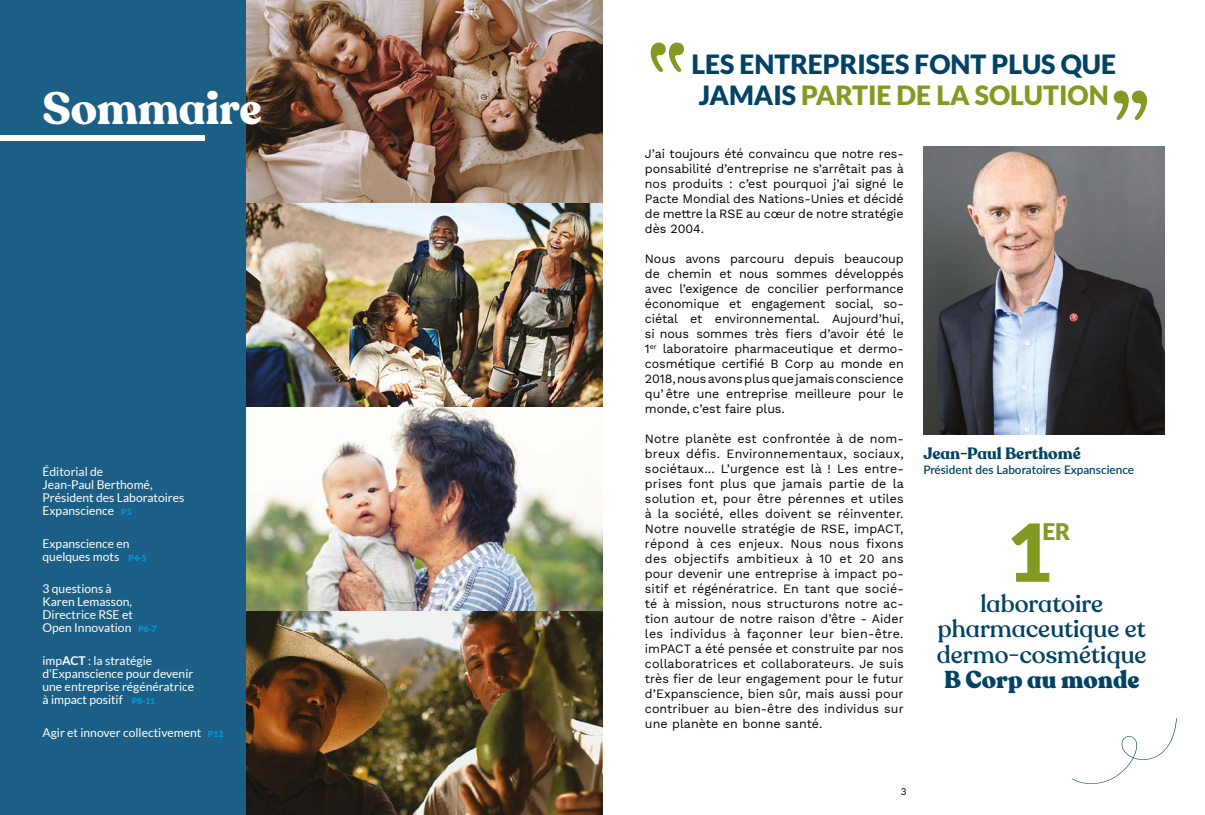
<style>
.page{position:relative;width:1205px;height:815px;background:#fff}
.page>*{position:absolute;margin:0;border:0;box-sizing:border-box;transform-origin:0 0}
.t1{font:900 80.12px "Lato";color:#819b22}
.t2{font:700 45px "Recoleta Alt";letter-spacing:-.01em;color:#fff}
.t3{font:900 26.5px/31.8px "Lato";color:#014265}
.t4{font:500 24.25px/25.4px "Recoleta Alt";color:#014265;text-align:center}
.t5{font:900 24.25px "Recoleta Alt";color:#014265}
.t6{font:900 22.88px "Lato";color:#819b22}
.t7{font:700 16.25px "Recoleta Alt";color:#014265}
.t8{font:12.5px/15px "Work Sans";letter-spacing:-.005em;color:#000;text-align:justify}
.t9{font:12.12px/13px "Lato";color:#fff}
.t10{font:600 11.75px "Lato";color:#014265}
.t11{font:10px "Work Sans";color:#000}
.s1{font-weight:900;font-size:8.38px;color:#0099da}
.s2{font-weight:700}
.s3{color:#819b22}
</style>
<div class="page">
<img style="left:245px;top:0;width:357px;height:204px">
<img style="left:245px;top:204px;width:357px;height:203px">
<img style="left:245px;top:407px;width:357px;height:204px">
<img style="left:245px;top:611px;width:357px;height:204px">
<div style="left:0;top:0;width:245px;height:815px;background:#1c5f86"></div>
<div style="left:0;top:135px;width:204px;height:6px;background:#fff"></div>
<img style="left:923px;top:146px;width:241px;height:289px">
<svg style="left:651px;top:43px;width:33px;height:29px"></svg>
<svg style="left:1113px;top:91px;width:34px;height:29px"></svg>
<svg style="left:1071px;top:721px;width:105px;height:63px"></svg>
<h2 class="t2" style="left:43px;top:79px;width:221px">Sommaire</h2>
<p class="t9" style="left:43px;top:465px;width:143px">Éditorial de<br>Jean-Paul Berthomé,<br>Président des Laboratoires<br>Expanscience <span class="s1">P3</span></p>
<p class="t9" style="left:43px;top:537px;width:106px">Expanscience en quelques mots <span class="s1">P4-5</span></p>
<p class="t9" style="left:43px;top:582px;width:116px">3 questions à<br>Karen Lemasson,<br>Directrice RSE et<br>Open Innovation <span class="s1">P6-7</span></p>
<p class="t9" style="left:43px;top:654px;width:153px">imp<span class="s2">ACT</span> : la stratégie d’Expanscience pour devenir une entreprise régénératrice à impact positif <span class="s1">P8-11</span></p>
<p class="t9" style="left:43px;top:726px;width:182px">Agir et innover collectivement <span class="s1">P12</span></p>
<h3 class="t3" style="left:691px;top:47px;width:426px">LES ENTREPRISES FONT PLUS QUE<br>JAMAIS <span class="s3">PARTIE DE LA SOLUTION</span></h3>
<p class="t8" style="left:645px;top:146px;width:261px">J’ai toujours été convaincu que notre res&shy;ponsabilité d’entreprise ne s’arrêtait pas à nos produits : c’est pourquoi j’ai signé le Pacte Mondial des Nations-Unies et décidé de mettre la RSE au cœur de notre stratégie dès 2004.</p>
<p class="t8" style="left:645px;top:251px;width:260px">Nous avons parcouru depuis beaucoup de chemin et nous sommes développés avec l’exigence de concilier performance économique et engagement social, so&shy;ciétal et environnemental. Aujourd’hui, si nous sommes très fiers d’avoir été le 1<sup>er</sup> laboratoire pharmaceutique et dermo&shy;cosmétique certifié B Corp au monde en 2018, nous avons plus que jamais conscience qu’ être une entreprise meilleure pour le monde, c’est faire plus.</p>
<p class="t8" style="left:645px;top:431px;width:260px">Notre planète est confrontée à de nom&shy;breux défis. Environnementaux, sociaux, sociétaux... L’urgence est là ! Les entre&shy;prises font plus que jamais partie de la solution et, pour être pérennes et utiles à la société, elles doivent se réinventer.<br>Notre nouvelle stratégie de RSE, impACT, répond à ces enjeux. Nous nous fixons des objectifs ambitieux à 10 et 20 ans pour devenir une entreprise à impact po&shy;sitif et régénératrice. En tant que socié&shy;té à mission, nous structurons notre ac&shy;tion autour de notre raison d’être - Aider les individus à façonner leur bien-être. imPACT a été pensée et construite par nos collaboratrices et collaborateurs. Je suis très fier de leur engagement pour le futur d’Expanscience, bien sûr, mais aussi pour contribuer au bien-être des individus sur une planète en bonne santé.</p>
<h3 class="t7" style="left:923px;top:443px;width:159px">Jean-Paul Berthomé</h3>
<p class="t10" style="left:923px;top:462px;width:212px">Président des Laboratoires Expanscience</p>
<h1 class="t1" style="left:1006px;top:506px;width:48px">1</h1>
<h3 class="t6" style="left:1042px;top:518px;width:30px">ER</h3>
<h3 class="t4" style="left:937px;top:591px;width:211px">laboratoire pharmaceutique et dermo-cosmétique</h3>
<h3 class="t5" style="left:944px;top:664px;width:197px">B Corp au monde</h3>
<p class="t11" style="left:901px;top:784px;width:7px">3</p>
</div>
